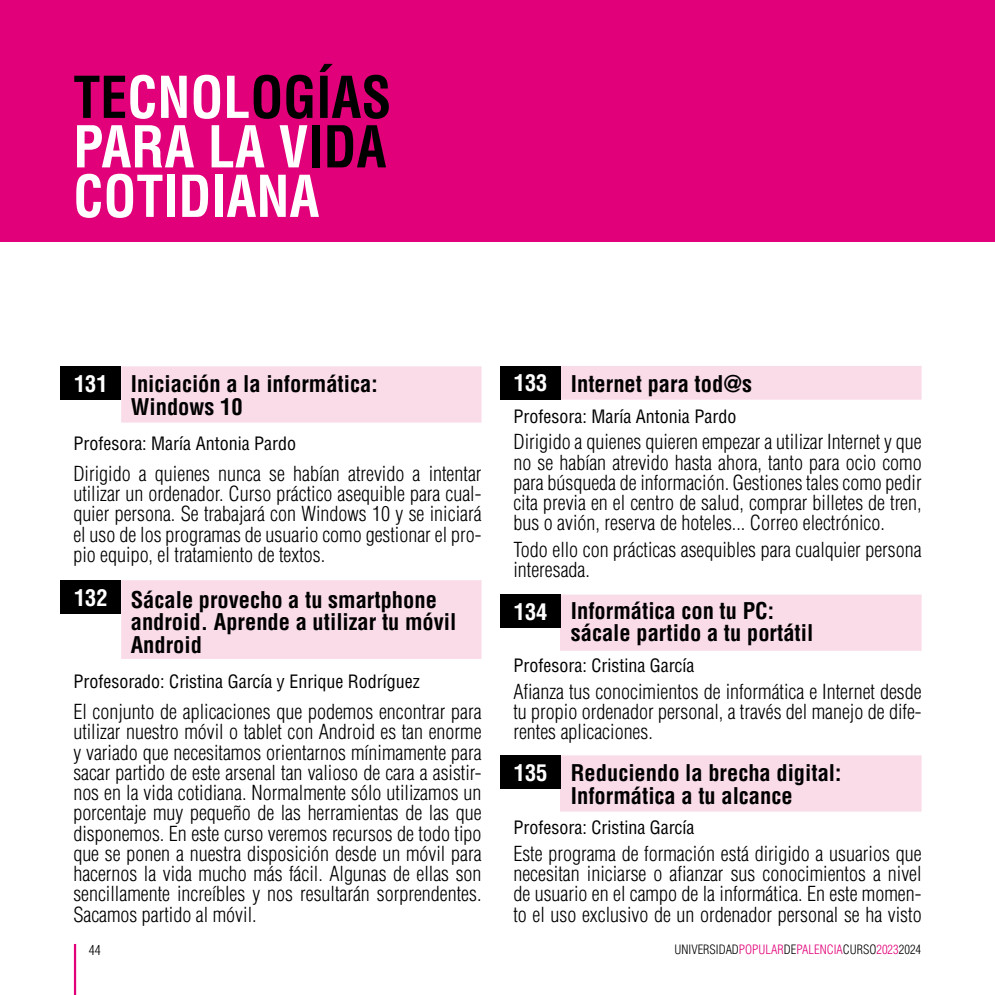
<style>
.page{position:relative;width:995px;height:995px;background:#fff}
.page>*{position:absolute;margin:0;border:0;box-sizing:border-box;transform-origin:0 0}
.t1{font:700 condensed 56.25px/49.5px "Helvetica";color:#fff;text-align:justify;scale:.96 1}
.t2{font:700 condensed 22.5px/22.5px "Helvetica";color:#000}
.t3{font:700 condensed 22.5px "Helvetica";color:#fff}
.t4{font:300 condensed 20.25px/20.2px "Helvetica";color:#000;text-align:justify}
.t5{font:condensed 18px "Helvetica";color:#000}
.t6{font:300 condensed 13.5px "Helvetica";color:#000}
.t7{font:300 condensed 12.6px "Helvetica";color:#000}
.s1{color:#000}
.s2{color:#e2007a}
</style>
<div class="page">
<hr style="left:74px;top:944px;width:2px;height:51px;background:#e2007a">
<div style="left:121px;top:366px;width:361px;height:57px;background:#fadce9"></div>
<div style="left:121px;top:580px;width:361px;height:79px;background:#fadce9"></div>
<div style="left:560px;top:366px;width:362px;height:34px;background:#fadce9"></div>
<div style="left:560px;top:595px;width:362px;height:56px;background:#fadce9"></div>
<div style="left:560px;top:755px;width:362px;height:57px;background:#fadce9"></div>
<div style="left:61px;top:366px;width:60px;height:34px;background:#000"></div>
<div style="left:61px;top:580px;width:60px;height:34px;background:#000"></div>
<div style="left:500px;top:366px;width:61px;height:34px;background:#000"></div>
<div style="left:500px;top:595px;width:61px;height:33px;background:#000"></div>
<div style="left:500px;top:755px;width:61px;height:34px;background:#000"></div>
<div style="left:0;top:0;width:995px;height:242px;background:#e2007a"></div>
<h1 class="t1" style="left:73px;top:72px;width:333px"><span class="s1">TE</span>CNOL<span class="s1">OGÍAS </span>PARA LA V<span class="s1">IDA </span>COTIDIANA</h1>
<p class="t2" style="left:131px;top:372px;width:248px">Iniciación a la informática:<br>Windows 10</p>
<p class="t5" style="left:73px;top:432px;width:224px">Profesora: María Antonia Pardo</p>
<p class="t4" style="left:73px;top:463px;width:410px">Dirigido a quienes nunca se habían atrevido a intentar utilizar un ordenador. Curso práctico asequible para cual&shy;quier persona. Se trabajará con Windows 10 y se iniciará el uso de los programas de usuario como gestionar el pro&shy;pio equipo, el tratamiento de textos.</p>
<p class="t2" style="left:131px;top:588px;width:327px">Sácale provecho a tu smartphone android. Aprende a utilizar tu móvil<br>Android</p>
<p class="t5" style="left:73px;top:670px;width:348px">Profesorado: Cristina García y Enrique Rodríguez</p>
<p class="t4" style="left:73px;top:702px;width:410px">El conjunto de aplicaciones que podemos encontrar para utilizar nuestro móvil o tablet con Android es tan enorme y variado que necesitamos orientarnos mínimamente para sacar partido de este arsenal tan valioso de cara a asistir&shy;nos en la vida cotidiana. Normalmente sólo utilizamos un porcentaje muy pequeño de las herramientas de las que disponemos. En este curso veremos recursos de todo tipo que se ponen a nuestra disposición desde un móvil para hacernos la vida mucho más fácil. Algunas de ellas son sencillamente increíbles y nos resultarán sorprendentes.<br>Sacamos partido al móvil.</p>
<p class="t3" style="left:74px;top:370px;width:35px">131</p>
<p class="t3" style="left:74px;top:584px;width:35px">132</p>
<p class="t3" style="left:514px;top:370px;width:35px">133</p>
<p class="t2" style="left:571px;top:372px;width:183px">Internet para tod@s</p>
<p class="t5" style="left:513px;top:405px;width:224px">Profesora: María Antonia Pardo</p>
<p class="t4" style="left:513px;top:432px;width:410px">Dirigido a quienes quieren empezar a utilizar Internet y que no se habían atrevido hasta ahora, tanto para ocio como para búsqueda de información. Gestiones tales como pedir cita previa en el centro de salud, comprar billetes de tren, bus o avión, reserva de hoteles... Correo electrónico.</p>
<p class="t4" style="left:513px;top:539px;width:410px">Todo ello con prácticas asequibles para cualquier persona interesada.</p>
<p class="t2" style="left:571px;top:599px;width:244px">Informática con tu PC: sácale partido a tu portátil</p>
<p class="t5" style="left:513px;top:654px;width:183px">Profesora: Cristina García</p>
<p class="t4" style="left:513px;top:681px;width:410px">Afianza tus conocimientos de informática e Internet desde tu propio ordenador personal, a través del manejo de dife&shy;rentes aplicaciones.</p>
<p class="t2" style="left:571px;top:761px;width:272px">Reduciendo la brecha digital:<br>Informática a tu alcance</p>
<p class="t5" style="left:513px;top:816px;width:183px">Profesora: Cristina García</p>
<p class="t4" style="left:513px;top:843px;width:410px">Este programa de formación está dirigido a usuarios que necesitan iniciarse o afianzar sus conocimientos a nivel de usuario en el campo de la informática. En este momen&shy;to el uso exclusivo de un ordenador personal se ha visto</p>
<p class="t3" style="left:514px;top:598px;width:35px">134</p>
<p class="t3" style="left:514px;top:759px;width:35px">135</p>
<p class="t6" style="left:89px;top:941px;width:13px">44</p>
<p class="t7" style="left:675px;top:942px;width:248px">UNIVERSIDAD<span class="s2">POPULAR</span>DE<span class="s2">PALENCIA</span>CURSO<span class="s2">2023</span>2024</p>
</div>
